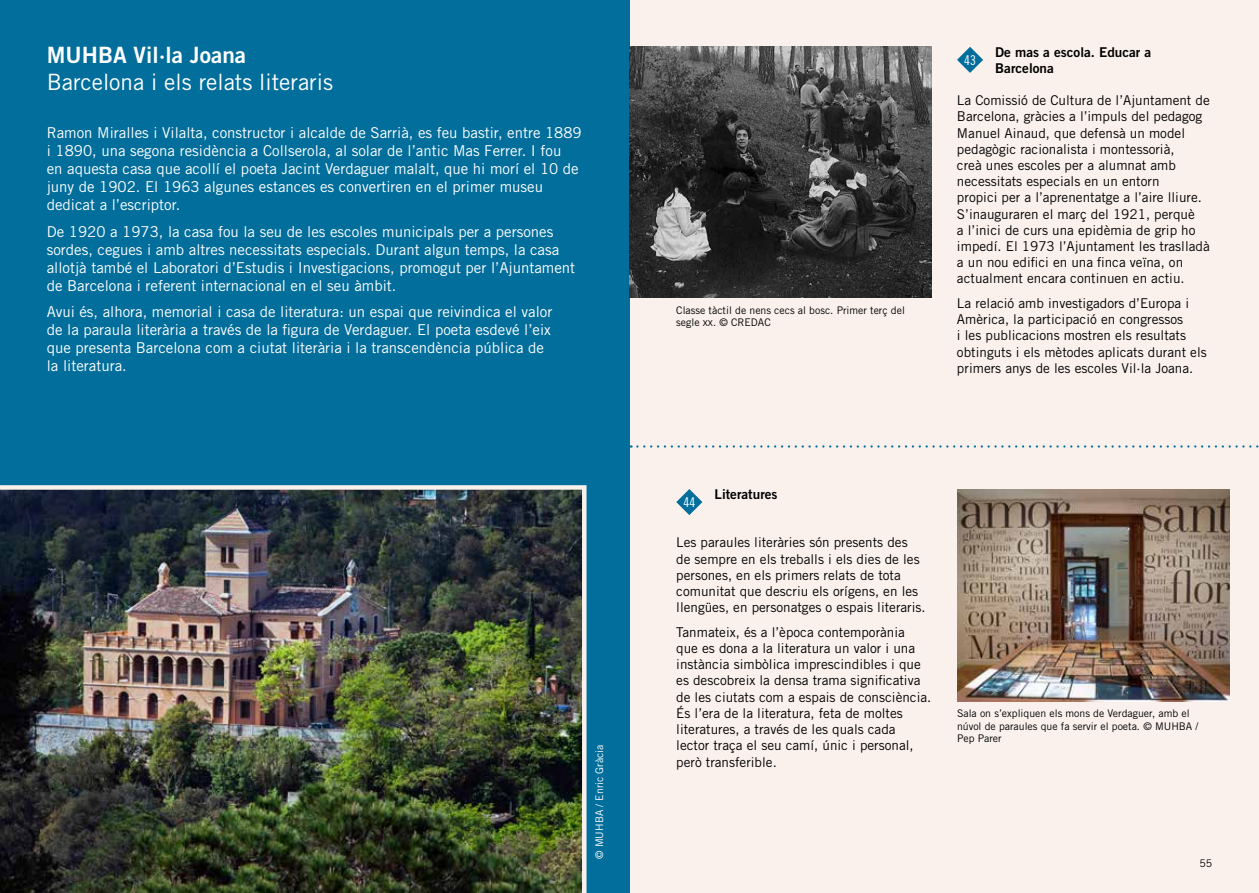
<style>
.page{position:relative;width:1259px;height:893px;background:#faf1ed}
.page>*{position:absolute;margin:0;border:0;box-sizing:border-box;transform-origin:0 0}
.t1{font:22.5px "Trade Gothic LT Std";color:#fff}
.t2{font:22.5px "Trade Gothic LT Std Bd 2";color:#fff}
.t3{font:15px/18px "Trade Gothic LT Std";color:#fff}
.t4{font:13.5px/16.2px "Trade Gothic LT Std";color:#000}
.t5{font:13.5px/16.2px "Trade Gothic LT Std Bd 2";color:#000}
.t6{font:13.5px "Trade Gothic LT Std Cn 18";color:#fff}
.t7{font:10.5px/12.6px "Trade Gothic LT Std";color:#000}
.t8{font:10.5px "Trade Gothic LT Std";color:#fff}
.s1{font-size:8.1px}
</style>
<div class="page">
<img style="left:957px;top:489px;width:272px;height:212px">
<div style="left:0;top:0;width:629px;height:893px;background:#026e9c"></div>
<img style="left:0;top:485px;width:587px;height:408px">
<svg style="left:637px;top:445px;width:622px;height:3px"></svg>
<img style="left:629px;top:47px;width:302px;height:250px">
<svg style="left:676px;top:489px;width:26px;height:26px"></svg>
<svg style="left:957px;top:47px;width:26px;height:26px"></svg>
<h1 class="t2" style="left:47px;top:41px;width:201px">MUHBA Vil·la Joana</h1>
<h1 class="t1" style="left:47px;top:68px;width:288px">Barcelona i els relats literaris</h1>
<p class="t3" style="left:47px;top:124px;width:536px">Ramon Miralles i Vilalta, constructor i alcalde de Sarrià, es feu bastir, entre 1889 i 1890, una segona residència a Collserola, al solar de l’antic Mas Ferrer. I fou<br>en aquesta casa que acollí el poeta Jacint Verdaguer malalt, que hi morí el 10 de juny de 1902. El 1963 algunes estances es convertiren en el primer museu dedicat a l’escriptor.</p>
<p class="t3" style="left:47px;top:222px;width:530px">De 1920 a 1973, la casa fou la seu de les escoles municipals per a persones sordes, cegues i amb altres necessitats especials. Durant algun temps, la casa allotjà també el Laboratori d’Estudis i Investigacions, promogut per l’Ajuntament de Barcelona i referent internacional en el seu àmbit.</p>
<p class="t3" style="left:47px;top:303px;width:507px">Avui és, alhora, memorial i casa de literatura: un espai que reivindica el valor de la paraula literària a través de la figura de Verdaguer. El poeta esdevé l’eix que presenta Barcelona com a ciutat literària i la transcendència pública de la literatura.</p>
<p class="t8" style="left:593px;top:859px;width:116px;rotate:-90deg">© MUHBA / Enric Gràcia</p>
<p class="t7" style="left:676px;top:303px;width:230px">Classe tàctil de nens cecs al bosc. Primer terç del segle <span class="s1">XX</span>. © CREDAC</p>
<p class="t5" style="left:995px;top:43px;width:157px">De mas a escola. Educar a<br>Barcelona</p>
<p class="t4" style="left:957px;top:92px;width:254px">La Comissió de Cultura de l’Ajuntament de Barcelona, gràcies a l’impuls del pedagog Manuel Ainaud, que defensà un model pedagògic racionalista i montessorià,<br>creà unes escoles per a alumnat amb necessitats especials en un entorn<br>propici per a l’aprenentatge a l’aire lliure.<br>S’inauguraren el març del 1921, perquè<br>a l’inici de curs una epidèmia de grip ho impedí. El 1973 l’Ajuntament les traslladà a un nou edifici en una finca veïna, on actualment encara continuen en actiu.</p>
<p class="t4" style="left:957px;top:295px;width:251px">La relació amb investigadors d’Europa i Amèrica, la participació en congressos<br>i les publicacions mostren els resultats obtinguts i els mètodes aplicats durant els primers anys de les escoles Vil·la Joana.</p>
<p class="t6" style="left:964px;top:52px;width:13px">43</p>
<p class="t5" style="left:714px;top:486px;width:64px">Literatures</p>
<p class="t4" style="left:676px;top:534px;width:251px">Les paraules literàries són presents des<br>de sempre en els treballs i els dies de les persones, en els primers relats de tota comunitat que descriu els orígens, en les llengües, en personatges o espais literaris.</p>
<p class="t4" style="left:676px;top:624px;width:256px">Tanmateix, és a l’època contemporània<br>que es dona a la literatura un valor i una instància simbòlica imprescindibles i que es descobreix la densa trama significativa de les ciutats com a espais de consciència.<br>És l’era de la literatura, feta de moltes literatures, a través de les quals cada lector traça el seu camí, únic i personal, però transferible.</p>
<p class="t6" style="left:683px;top:494px;width:13px">44</p>
<p class="t7" style="left:957px;top:707px;width:243px">Sala on s’expliquen els mons de Verdaguer, amb el núvol de paraules que fa servir el poeta. © MUHBA /<br>Pep Parer</p>
<p class="t7" style="left:1199px;top:856px;width:14px">55</p>
</div>
